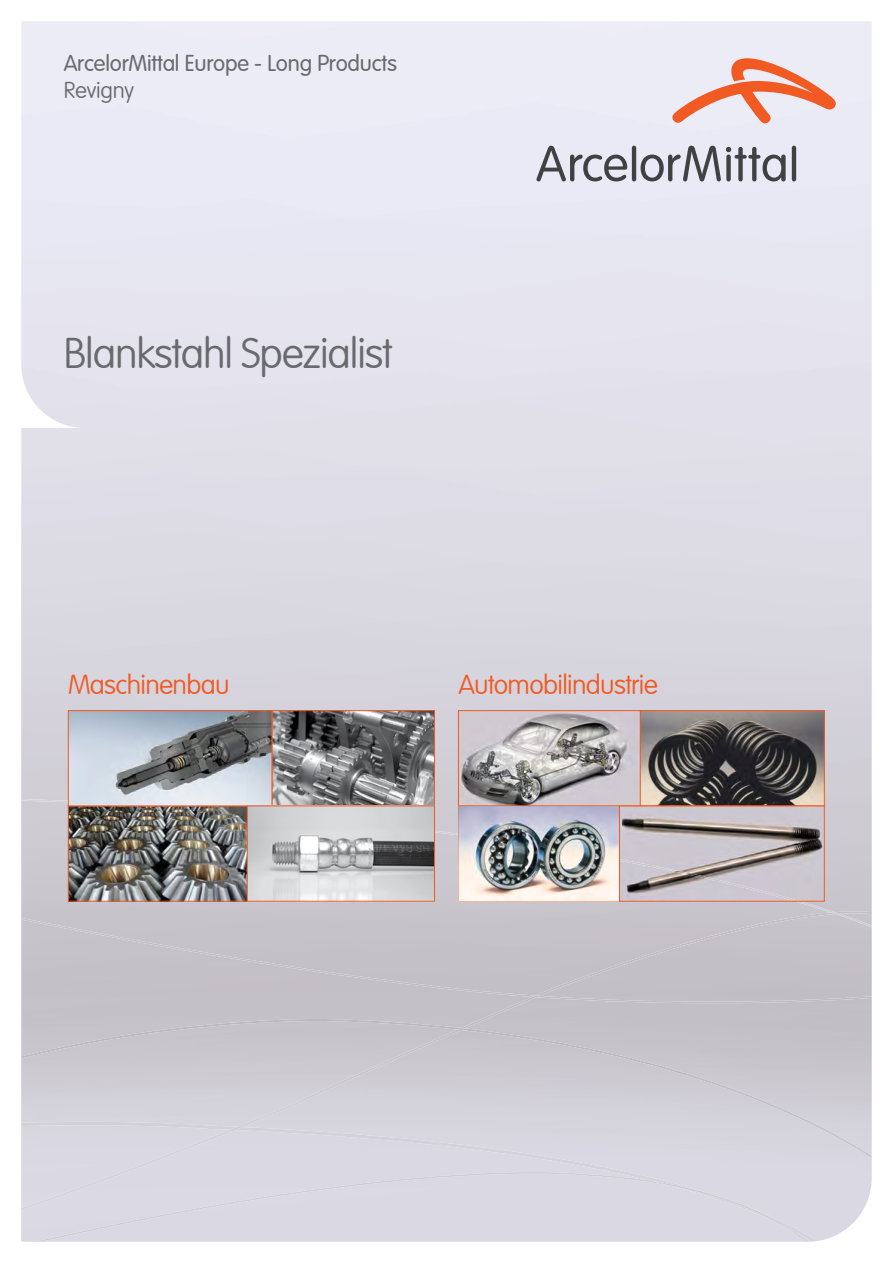
<style>
.page{position:relative;width:893px;height:1263px;background:#fff}
.page>*{position:absolute;margin:0;border:0;box-sizing:border-box;transform-origin:0 0}
.t1{font:100 42px "VAG Rounded";letter-spacing:-.025em;color:#696a6d}
.t2{font:100 27px "VAG Rounded";letter-spacing:-.025em;color:#f15a22}
.t3{font:300 22.5px "VAG Rounded";letter-spacing:-.01em;color:#696a6d}
.t4{font:100 22.5px "VAG Rounded";letter-spacing:-.01em;color:#696a6d}
</style>
<div class="page">
<img style="left:21px;top:21px;width:851px;height:1221px">
<div style="left:34px;top:1210px;width:775px;height:32px;background:#dad8e2"></div>
<div style="left:650px;top:1210px;width:145px;height:22px;background:#dad8e2"></div>
<img style="left:21px;top:1003px;width:851px;height:207px">
<svg style="left:457px;top:1028px;width:8px;height:2px"></svg>
<svg style="left:230px;top:1127px;width:12px;height:3px"></svg>
<div style="left:21px;top:799px;width:851px;height:119px;background:#c9c5cd"></div>
<svg style="left:830px;top:912px;width:10px;height:2px"></svg>
<div style="left:21px;top:918px;width:851px;height:85px;background:#c4c0c8"></div>
<svg style="left:532px;top:995px;width:8px;height:2px"></svg>
<img style="left:460px;top:712px;width:362px;height:187px">
<div style="left:458px;top:710px;width:183px;height:96px;border:1px solid #f15a22"></div>
<div style="left:640px;top:710px;width:184px;height:96px;border:1px solid #f15a22"></div>
<img style="left:458px;top:806px;width:161px;height:95px">
<img style="left:70px;top:712px;width:363px;height:187px">
<div style="left:68px;top:806px;width:180px;height:95px;border:1px solid #f15a22"></div>
<div style="left:272px;top:710px;width:163px;height:96px;border:1px solid #f15a22"></div>
<div style="left:68px;top:710px;width:204px;height:96px;border:1px solid #f15a22"></div>
<div style="left:247px;top:806px;width:188px;height:95px;border:1px solid #f15a22"></div>
<img style="left:621px;top:859px;width:179px;height:40px">
<svg style="left:672px;top:58px;width:164px;height:65px;background:#edbfb5"></svg>
<hr style="left:632px;top:146px;width:4px;height:35px;background:#414042;border-radius:2px">
<svg style="left:536px;top:146px;width:91px;height:35px;background:#b5b5be"></svg>
<hr style="left:792px;top:146px;width:4px;height:35px;background:#414042;border-radius:2px">
<svg style="left:641px;top:146px;width:145px;height:35px;background:#afafb7"></svg>
<p class="t3" style="left:64px;top:50px;width:335px">ArcelorMittal Europe - Long Products</p>
<p class="t4" style="left:64px;top:77px;width:72px">Revigny</p>
<h1 class="t1" style="left:64px;top:330px;width:330px">Blankstahl Spezialist</h1>
<p class="t2" style="left:68px;top:669px;width:163px">Maschinenbau</p>
<p class="t2" style="left:458px;top:669px;width:201px">Automobilindustrie</p>
</div>
